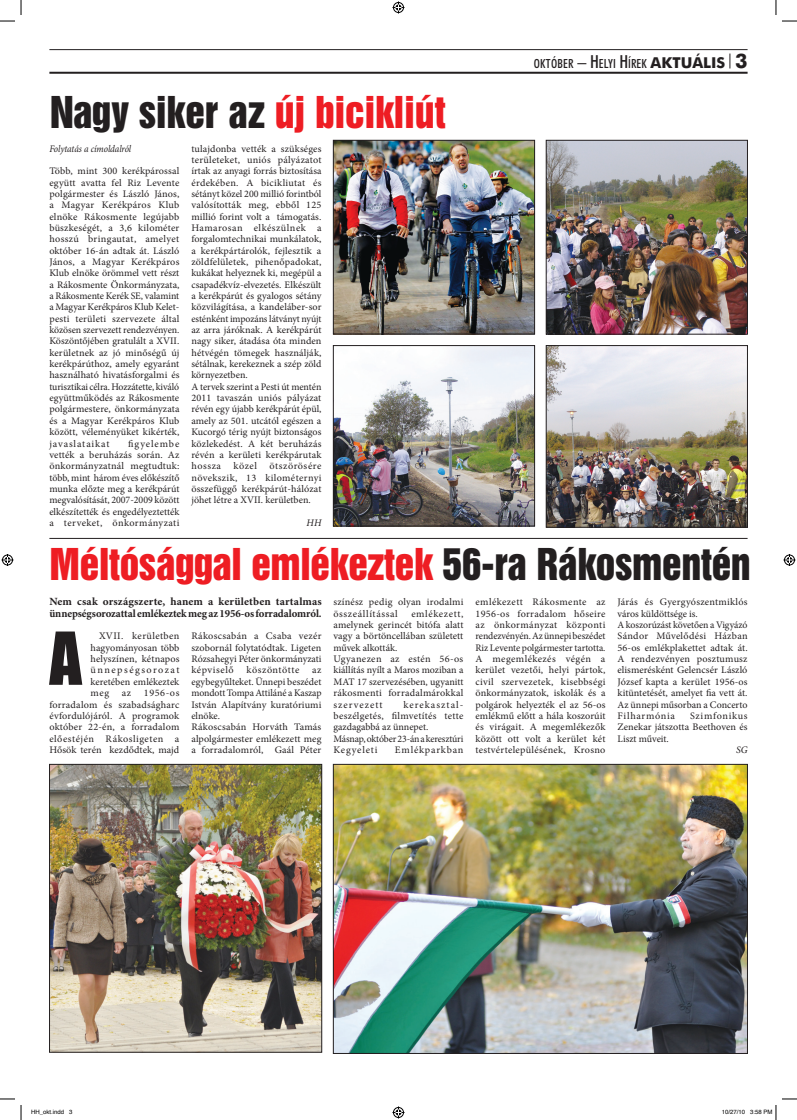
<style>
.page{position:relative;width:797px;height:1120px;background:#fff}
.page>*{position:absolute;margin:0;border:0;box-sizing:border-box;transform-origin:0 0}
.iniciale_uj{font:67.4px "Impact";color:#231f20;scale:.95 1}
.focim_4hasab{font:40px "Swiss 921 PFL";letter-spacing:-.01em;color:#ee1d23}
.focim_4hasab-2{font:40px "Swiss 921 PFL";color:#231f20}
.t1{font:12.6px "Futura Md Cn PFL";letter-spacing:.01em;color:#231f20}
.kenyer_uj{font:700 11px/11.3px "Minion Pro";color:#231f20}
.kenyer_uj-2{font:10px/11.3px "Minion Pro";letter-spacing:.01em;color:#231f20;text-align:justify}
.kenyer_uj-3{font:10px/11.3px "Minion Pro";letter-spacing:-.01em;color:#231f20}
.kenyer_uj-4{font:italic 10px "Minion Pro";letter-spacing:-.01em;color:#231f20;scale:.92 1}
.kenyer_uj-5{font:10px "Minion Pro";letter-spacing:.075em;color:#231f20}
.kenyer_uj-6{font:10px "Minion Pro";letter-spacing:.05em;color:#231f20}
.kenyer_uj-7{font:italic 10px "Minion Pro";letter-spacing:-.01em;color:#231f20}
.t2{font:6px "Helvetica";color:#000}
.s1{color:#ee1d23}
.s2{font-size:18px}
.s3{font-family:"Futura Md PFL";font-weight:700;font-size:15px}
.s4{font-family:"Futura Md PFL";font-weight:700;font-size:20px}
.s5{color:#231f20}
</style>
<div class="page">
<hr style="left:49px;top:72px;width:698px;height:2px;background:#231f20">
<hr style="left:49px;top:49px;width:698px;height:1px;background:#231f20">
<svg style="left:729px;top:54px;width:1px;height:14px"></svg>
<img style="left:335px;top:142px;width:197px;height:190px">
<div style="left:333px;top:140px;width:201px;height:194px;border:1px solid #231f20"></div>
<img style="left:547px;top:142px;width:198px;height:190px">
<div style="left:545px;top:140px;width:202px;height:194px;border:1px solid #231f20"></div>
<img style="left:335px;top:347px;width:197px;height:177px">
<div style="left:333px;top:345px;width:201px;height:181px;border:1px solid #231f20"></div>
<img style="left:51px;top:766px;width:268px;height:284px">
<div style="left:49px;top:764px;width:272px;height:288px;border:1px solid #231f20"></div>
<img style="left:335px;top:766px;width:410px;height:285px">
<div style="left:333px;top:764px;width:414px;height:289px;border:1px solid #231f20"></div>
<img style="left:547px;top:347px;width:198px;height:178px">
<div style="left:545px;top:345px;width:202px;height:182px;border:1px solid #231f20"></div>
<hr style="left:49px;top:538px;width:698px;height:1px;background:#231f20">
<svg style="left:0;top:0;width:22px;height:22px"></svg>
<svg style="left:0;top:1098px;width:22px;height:21px"></svg>
<svg style="left:775px;top:0;width:21px;height:22px"></svg>
<svg style="left:392px;top:2px;width:12px;height:12px"></svg>
<svg style="left:392px;top:1106px;width:12px;height:12px"></svg>
<svg style="left:2px;top:554px;width:12px;height:12px"></svg>
<svg style="left:783px;top:554px;width:12px;height:12px"></svg>
<svg style="left:775px;top:1098px;width:21px;height:21px"></svg>
<p class="focim_4hasab-2" style="left:50px;top:86px;width:397px">Nagy siker az <span class="s1">új bicikliút</span></p>
<p class="kenyer_uj-4" style="left:49px;top:141px;width:90px">Folytatás a címoldalról</p>
<p class="kenyer_uj-2" style="left:49px;top:165px;width:131px">Több, mint 300 kerékpárossal együtt avatta fel Riz Levente polgármester és László János, a Magyar Kerékpáros Klub elnöke Rákosmente legújabb büszkeségét, a 3,6 kilométer hosszú bringautat, amelyet október 16-án adtak át. László János, a Magyar Kerékpáros Klub elnöke örömmel vett részt a Rákosmente Önkormányzata, a Rákosmente Kerék SE, valamint a Magyar Kerékpáros Klub Kelet&shy;pesti területi szervezete által közösen szervezett rendezvényen.<br>Köszöntőjében gratulált a XVII. kerületnek az jó minőségű új kerékpárúthoz, amely egyaránt használható hivatásforgalmi és turisztikai célra. Hozzátette, kiváló együttműködés az Rákosmente polgármestere, önkormányzata és a Magyar Kerékpáros Klub között, véleményüket kikérték, javaslataikat</p>
<p class="kenyer_uj-2" style="left:49px;top:437px;width:131px;text-indent:79px">figyelembe vették a beruházás során. Az önkormányzatnál megtudtuk: több, mint három éves előkészítő munka előzte meg a kerékpárút megvalósítását, 2007-2009 között elkészítették és engedélyeztették a terveket, önkormányzati</p>
<p class="kenyer_uj-2" style="left:191px;top:143px;width:131px">tulajdonba vették a szükséges területeket, uniós pályázatot írtak az anyagi forrás biztosítása érdekében. A bicikliutat és sétányt közel 200 millió forintból valósították meg, ebből 125 millió forint volt a támogatás.<br>Hamarosan elkészülnek a forgalomtechnikai munkálatok, a kerékpártárolók, fejlesztik a zöldfelületek, pihenőpadokat, kukákat helyeznek ki, megépül a csapadékvíz-elvezetés. Elkészült a kerékpárút és gyalogos sétány közvilágítása, a kandeláber-sor esténként impozáns látványt nyújt az arra járóknak. A kerékpárút nagy siker, átadása óta minden hétvégén tömegek használják, sétálnak, kerekeznek a szép zöld környezetben.</p>
<p class="kenyer_uj-2" style="left:191px;top:381px;width:131px">A tervek szerint a Pesti út mentén 2011 tavaszán uniós pályázat révén egy újabb kerékpárút épül, amely az 501. utcától egészen a Kucorgó térig nyújt biztonságos közlekedést. A két beruházás révén a kerületi kerékpárutak hossza</p>
<p class="kenyer_uj-2" style="left:233px;top:460px;width:25px">közel</p>
<p class="kenyer_uj-2" style="left:191px;top:460px;width:131px;text-indent:78px">ötszörösére növekszik, 13 kilométernyi összefüggő kerékpárút-hálózat jöhet létre a XVII. kerületben.</p>
<p class="kenyer_uj-7" style="left:306px;top:516px;width:16px">HH</p>
<p class="t1" style="left:533px;top:56px;width:215px">OKTÓBER <span class="s2">– H</span>ELYI <span class="s2">H</span>ÍREK <span class="s3">AKTUÁLIS</span> <span class="s4">3</span></p>
<p class="focim_4hasab" style="left:50px;top:538px;width:702px">Méltósággal emlékeztek <span class="s5">56-ra Rákosmentén</span></p>
<p class="kenyer_uj" style="left:49px;top:596px;width:274px">Nem csak országszerte, hanem a kerületben tartalmas ünnepségsorozattal emlékeztek meg az 1956-os forradalomról.</p>
<p class="iniciale_uj" style="left:49px;top:606px;width:36px">A</p>
<p class="kenyer_uj-2" style="left:90px;top:630px;width:90px;text-indent:8px">XVII. kerületben hagyományosan több helyszínen, kétnapos ünnepségsorozat keretében emlékeztek meg</p>
<p class="kenyer_uj-2" style="left:49px;top:687px;width:131px;text-indent:94px">1956-os forradalom és szabadságharc évfordulójáról. A programok október 22-én, a forradalom előestéjén Rákosligeten a Hősök terén kezdődtek, majd</p>
<p class="kenyer_uj-2" style="left:122px;top:687px;width:11px">az</p>
<p class="kenyer_uj-2" style="left:191px;top:630px;width:131px">Rákoscsabán a Csaba vezér szobornál folytatódtak. Ligeten Rózsahegyi Péter önkormányzati képviselő</p>
<p class="kenyer_uj-6" style="left:246px;top:663px;width:54px">köszöntötte</p>
<p class="kenyer_uj-2" style="left:191px;top:664px;width:131px;text-indent:121px">az egybegyűlteket. Ünnepi beszédet mondott Tompa Attiláné a Kaszap István Alapítvány kuratóriumi elnöke.</p>
<p class="kenyer_uj-2" style="left:191px;top:721px;width:131px">Rákoscsabán Horváth Tamás alpolgármester emlékezett meg a forradalomról, Gaál Péter</p>
<p class="kenyer_uj-2" style="left:333px;top:596px;width:131px">színész pedig olyan irodalmi összeállítással</p>
<p class="kenyer_uj-2" style="left:333px;top:607px;width:131px;text-indent:78px">emlékezett, amelynek gerincét bitófa alatt vagy a börtöncellában született művek alkották.</p>
<p class="kenyer_uj-2" style="left:333px;top:653px;width:131px">Ugyanezen az estén 56-os kiállítás nyílt a Maros moziban a MAT 17 szervezésében, ugyanitt rákosmenti forradalmárokkal szervezett</p>
<p class="kenyer_uj-2" style="left:333px;top:698px;width:131px;text-indent:70px">kerekasztal&shy;beszélgetés, filmvetítés tette gazdagabbá az ünnepet.</p>
<p class="kenyer_uj-3" style="left:333px;top:732px;width:131px">Másnap, október 23-án a keresztúri<br>Kegyeleti</p>
<p class="kenyer_uj-5" style="left:394px;top:742px;width:70px">Emlékparkban</p>
<p class="kenyer_uj-2" style="left:475px;top:596px;width:131px">emlékezett Rákosmente az 1956-os forradalom hőseire az önkormányzat központi rendezvényén. Az ünnepi beszédet Riz Levente polgármester tartotta.</p>
<p class="kenyer_uj-2" style="left:475px;top:653px;width:131px">A megemlékezés végén a kerület vezetői, helyi pártok, civil szervezetek, kisebbségi önkormányzatok, iskolák és a polgárok helyezték el az 56-os emlékmű előtt a hála koszorúit és virágait. A megemlékezők között ott volt a kerület két testvértelepülésének, Krosno</p>
<p class="kenyer_uj-2" style="left:617px;top:596px;width:131px">Járás és Gyergyószentmiklós város küldöttsége is.</p>
<p class="kenyer_uj-2" style="left:617px;top:619px;width:131px">A koszorúzást követően a Vigyázó Sándor Művelődési Házban 56-os emlékplakettet adtak át.<br>A rendezvényen posztumusz elismerésként Gelencsér László József kapta a kerület 1956-os kitüntetését, amelyet fia vett át.<br>Az ünnepi műsorban a Concerto Filharmónia</p>
<p class="kenyer_uj-2" style="left:617px;top:710px;width:131px;text-indent:72px">Szimfonikus Zenekar játszotta Beethoven és Liszt műveit.</p>
<p class="kenyer_uj-7" style="left:735px;top:742px;width:13px">SG</p>
<p class="t2" style="left:31px;top:1106px;width:43px">HH_okt.indd 3</p>
<p class="t2" style="left:721px;top:1106px;width:52px">10/27/10 3:58 PM</p>
</div>
